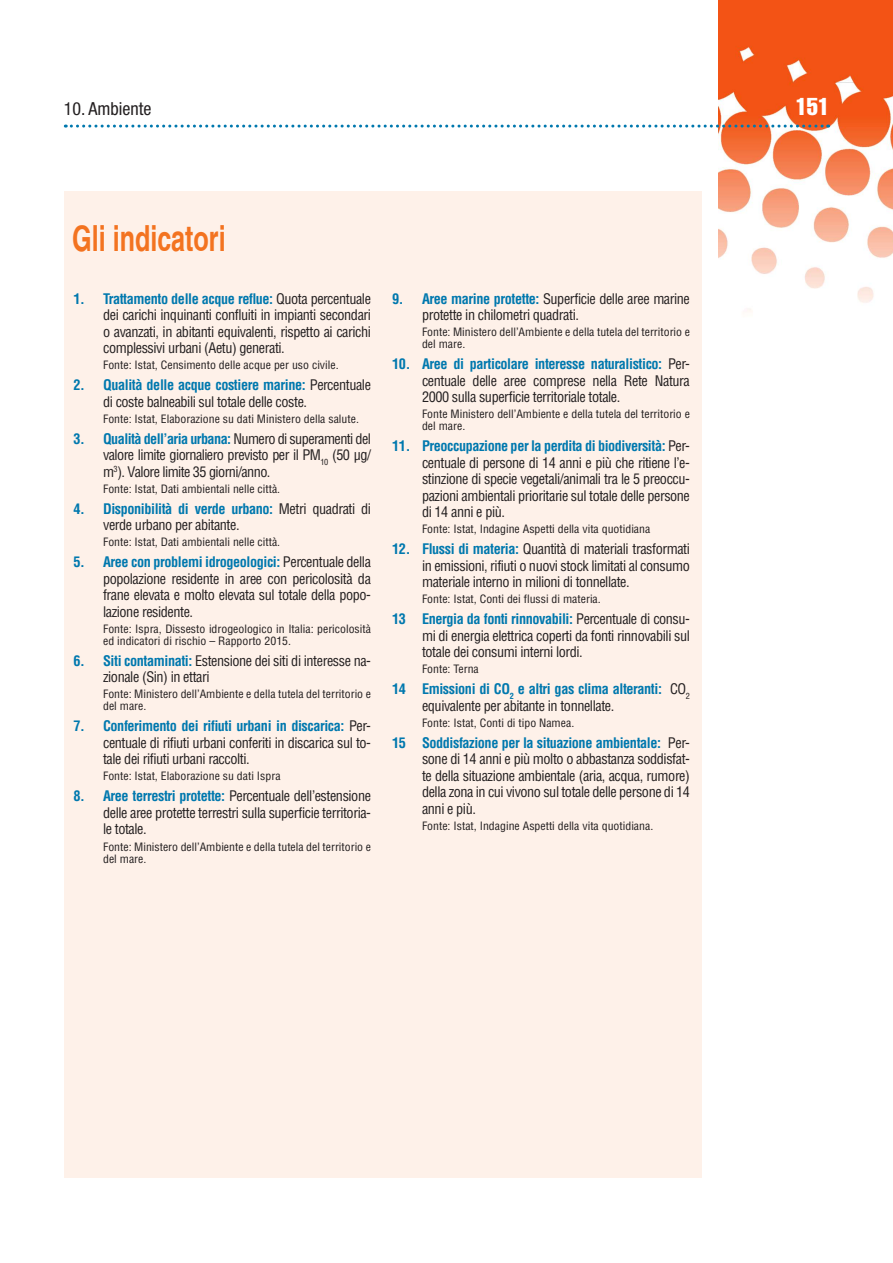
<style>
.page{position:relative;width:893px;height:1263px;background:#fff}
.page>*{position:absolute;margin:0;border:0;box-sizing:border-box;transform-origin:0 0}
.t1{font:700 condensed 36px "Helvetica";color:#f37320;scale:.85 1}
.t2{font:24px "Helvetica LT Std Comp";color:#fff}
.t3{font:condensed 18px "Helvetica Neue LT Std";color:#231f20}
.t4{font:condensed 14.25px/16.5px "Helvetica LT Std";letter-spacing:-.03em;color:#231f20;text-align:justify}
.t5{font:700 condensed 14.25px/16.5px "Helvetica LT Std";letter-spacing:-.03em;color:#0078ae}
.t6{font:condensed 11.25px/12px "Helvetica LT Std";color:#231f20;scale:1.05 1}
.s1{font-weight:700;color:#0078ae}
.s2{font-weight:400;color:#231f20}
</style>
<div class="page">
<img style="left:719px;top:0;width:174px;height:312px">
<svg style="left:65px;top:125px;width:764px;height:3px"></svg>
<div style="left:64px;top:191px;width:638px;height:987px;background:#fef1e9"></div>
<p class="t3" style="left:64px;top:98px;width:89px">10. Ambiente</p>
<h2 class="t2" style="left:796px;top:91px;width:35px">151</h2>
<h1 class="t1" style="left:72px;top:216px;width:182px">Gli indicatori</h1>
<p class="t4" style="left:103px;top:290px;width:269px;text-indent:-30px"><span class="s1">1. Trattamento delle acque reflue:</span> Quota percentuale dei carichi inquinanti confluiti in impianti secondari o avanzati, in abitanti equivalenti, rispetto ai carichi complessivi urbani (Aetu) generati.</p>
<p class="t6" style="left:103px;top:359px;width:226px">Fonte: Istat, Censimento delle acque per uso civile.</p>
<p class="t4" style="left:103px;top:377px;width:269px;text-indent:-30px"><span class="s1">2. Qualità delle acque costiere marine:</span> Percentuale di coste balneabili sul totale delle coste.</p>
<p class="t6" style="left:103px;top:413px;width:245px">Fonte: Istat, Elaborazione su dati Ministero della salute.</p>
<p class="t4" style="left:103px;top:430px;width:269px;text-indent:-30px"><span class="s1">3. Qualità dell’aria urbana:</span> Numero di superamenti del valore limite giornaliero previsto per il PM<sub>10</sub> (50 μg/ m<sup>3</sup>). Valore limite 35 giorni/anno.</p>
<p class="t6" style="left:103px;top:483px;width:170px">Fonte: Istat, Dati ambientali nelle città.</p>
<p class="t4" style="left:103px;top:500px;width:269px;text-indent:-30px"><span class="s1">4. Disponibilità di verde urbano:</span> Metri quadrati di verde urbano per abitante.</p>
<p class="t6" style="left:103px;top:536px;width:170px">Fonte: Istat, Dati ambientali nelle città.</p>
<p class="t4" style="left:103px;top:554px;width:269px;text-indent:-30px"><span class="s1">5. Aree con problemi idrogeologici:</span> Percentuale della popolazione residente in aree con pericolosità da frane elevata e molto elevata sul totale della popo&shy;lazione residente.</p>
<p class="t6" style="left:103px;top:623px;width:257px">Fonte: Ispra, Dissesto idrogeologico in Italia: pericolosità ed indicatori di rischio – Rapporto 2015.</p>
<p class="t4" style="left:103px;top:652px;width:269px;text-indent:-30px"><span class="s1">6. Siti contaminati:</span> Estensione dei siti di interesse na&shy;zionale (Sin) in ettari</p>
<p class="t6" style="left:103px;top:688px;width:257px">Fonte: Ministero dell’Ambiente e della tutela del territorio e del mare.</p>
<p class="t4" style="left:103px;top:718px;width:269px;text-indent:-30px"><span class="s1">7. Conferimento dei rifiuti urbani in discarica:</span> Per&shy;centuale di rifiuti urbani conferiti in discarica sul to&shy;tale dei rifiuti urbani raccolti.</p>
<p class="t6" style="left:103px;top:770px;width:171px">Fonte: Istat, Elaborazione su dati Ispra</p>
<p class="t4" style="left:103px;top:788px;width:269px;text-indent:-30px"><span class="s1">8. Aree terrestri protette:</span> Percentuale dell’estensione delle aree protette terrestri sulla superficie territoria&shy;le totale.</p>
<p class="t6" style="left:103px;top:840px;width:257px">Fonte: Ministero dell’Ambiente e della tutela del territorio e del mare.</p>
<p class="t4" style="left:422px;top:290px;width:269px;text-indent:-30px"><span class="s1">9. Aree marine protette:</span> Superficie delle aree marine protette in chilometri quadrati.</p>
<p class="t6" style="left:422px;top:326px;width:257px">Fonte: Ministero dell’Ambiente e della tutela del territorio e del mare.</p>
<p class="t4" style="left:422px;top:356px;width:269px;text-indent:-30px"><span class="s1">10. Aree di particolare interesse naturalistico:</span> Per&shy;centuale delle aree comprese nella Rete Natura 2000 sulla superficie territoriale totale.</p>
<p class="t6" style="left:422px;top:408px;width:257px">Fonte Ministero dell’Ambiente e della tutela del territorio e del mare.</p>
<p class="t4" style="left:422px;top:438px;width:269px;text-indent:-30px"><span class="s1">11. Preoccupazione per la perdita di biodiversità:</span> Per&shy;centuale di persone di 14 anni e più che ritiene l’e&shy;stinzione di specie vegetali/animali tra le 5 preoccu&shy;pazioni ambientali prioritarie sul totale delle persone di 14 anni e più.</p>
<p class="t6" style="left:422px;top:523px;width:219px">Fonte: Istat, Indagine Aspetti della vita quotidiana</p>
<p class="t4" style="left:422px;top:541px;width:269px;text-indent:-30px"><span class="s1">12. Flussi di materia:</span> Quantità di materiali trasformati in emissioni, rifiuti o nuovi stock limitati al consumo materiale interno in milioni di tonnellate.</p>
<p class="t6" style="left:422px;top:593px;width:172px">Fonte: Istat, Conti dei flussi di materia.</p>
<p class="t4" style="left:422px;top:611px;width:269px;text-indent:-30px"><span class="s1">13 Energia da fonti rinnovabili:</span> Percentuale di consu&shy;mi di energia elettrica coperti da fonti rinnovabili sul totale dei consumi interni lordi.</p>
<p class="t6" style="left:422px;top:663px;width:56px">Fonte: Terna</p>
<p class="t5" style="left:422px;top:681px;width:269px;text-indent:-30px">14 Emissioni di CO<sub>2</sub> e altri gas clima alteranti: <span class="s2">CO</span><sub>2 </sub><span class="s2">equivalente per abitante in tonnellate.</span></p>
<p class="t6" style="left:422px;top:717px;width:146px">Fonte: Istat, Conti di tipo Namea.</p>
<p class="t4" style="left:422px;top:734px;width:269px;text-indent:-30px"><span class="s1">15 Soddisfazione per la situazione ambientale:</span> Per&shy;sone di 14 anni e più molto o abbastanza soddisfat&shy;te della situazione ambientale (aria, acqua, rumore) della zona in cui vivono sul totale delle persone di 14 anni e più.</p>
<p class="t6" style="left:422px;top:820px;width:222px">Fonte: Istat, Indagine Aspetti della vita quotidiana.</p>
</div>
